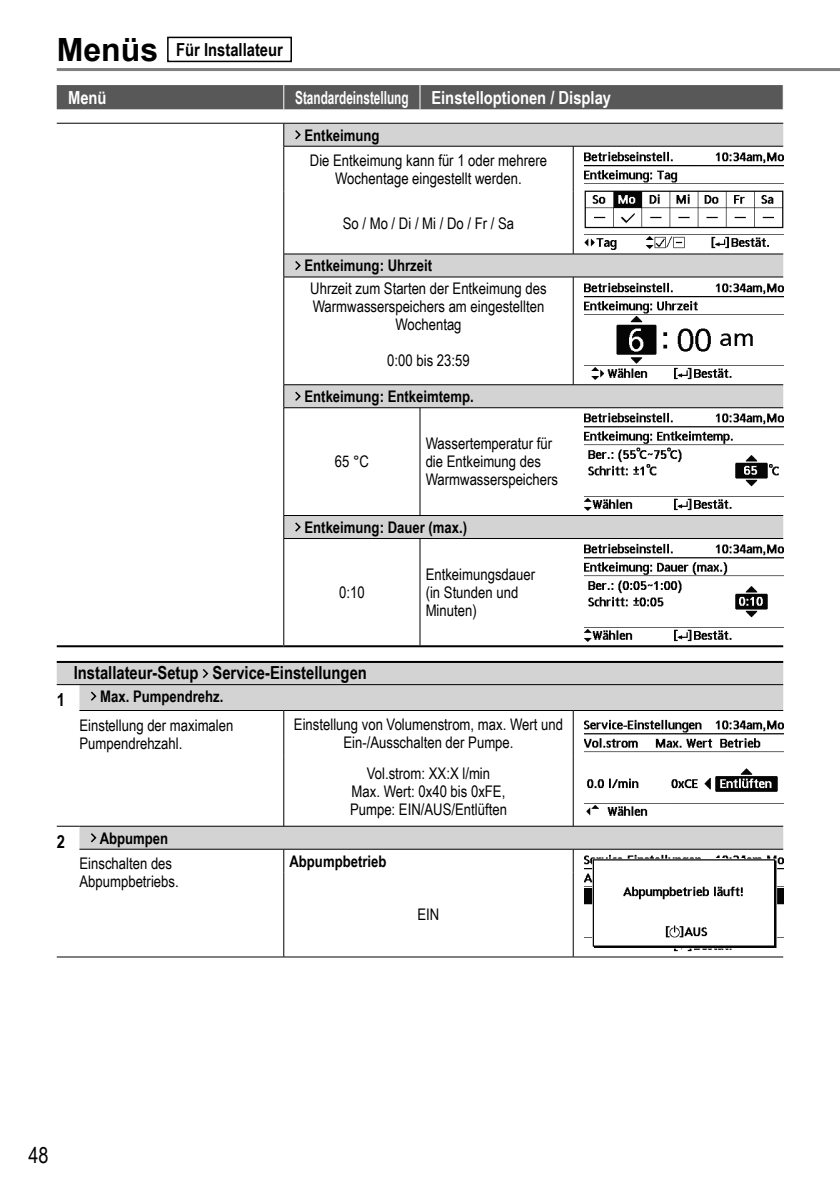
<style>
.page{position:relative;width:840px;height:1191px;background:#fff}
.page>*{position:absolute;margin:0;border:0;box-sizing:border-box;transform-origin:0 0}
.t1{font:22px "Arial Narrow";color:#000}
.t2{font:700 18px "Arial Narrow";color:#000}
.t3{font:700 18px "Arial Narrow";color:#fff}
.t4{font:700 18px "Arial Narrow";color:#fff;scale:.8 1}
.t5{font:16px/18px "Arial Narrow";color:#000;text-align:center}
.t6{font:700 16px "Arial Narrow";color:#000}
.s1{font-family:"Arial";font-size:32px}
</style>
<div class="page">
<hr style="left:57px;top:68px;width:782px;height:3px;background:#808080">
<div style="left:57px;top:85px;width:726px;height:24px;background:#585858"></div>
<svg style="left:284px;top:124px;width:498px;height:414px"></svg>
<hr style="left:572px;top:192px;width:1px;height:62px;background:#000">
<hr style="left:572px;top:336px;width:1px;height:48px;background:#000">
<hr style="left:57px;top:645px;width:226px;height:2px;background:#000">
<hr style="left:283px;top:123px;width:499px;height:1px;background:#000">
<svg style="left:283px;top:123px;width:1px;height:23px"></svg>
<hr style="left:283px;top:146px;width:1px;height:46px;background:#000">
<hr style="left:283px;top:192px;width:1px;height:62px;background:#000">
<svg style="left:283px;top:255px;width:1px;height:22px"></svg>
<hr style="left:283px;top:277px;width:1px;height:59px;background:#000">
<hr style="left:283px;top:336px;width:1px;height:48px;background:#000">
<hr style="left:283px;top:254px;width:499px;height:1px;background:#000">
<hr style="left:283px;top:645px;width:499px;height:2px;background:#000">
<hr style="left:572px;top:146px;width:1px;height:46px;background:#000">
<hr style="left:572px;top:277px;width:1px;height:59px;background:#000">
<hr style="left:57px;top:123px;width:226px;height:1px;background:#000">
<hr style="left:283px;top:146px;width:499px;height:1px;background:#000">
<hr style="left:283px;top:277px;width:499px;height:1px;background:#000">
<hr style="left:283px;top:384px;width:137px;height:1px;background:#000">
<svg style="left:283px;top:385px;width:1px;height:22px"></svg>
<hr style="left:420px;top:384px;width:362px;height:1px;background:#000">
<hr style="left:283px;top:407px;width:137px;height:1px;background:#000">
<hr style="left:283px;top:408px;width:1px;height:107px;background:#000">
<hr style="left:420px;top:407px;width:362px;height:1px;background:#000">
<svg style="left:283px;top:516px;width:1px;height:22px"></svg>
<hr style="left:283px;top:538px;width:137px;height:1px;background:#000">
<hr style="left:283px;top:539px;width:1px;height:106px;background:#000">
<hr style="left:420px;top:538px;width:362px;height:1px;background:#000">
<hr style="left:419px;top:408px;width:1px;height:107px;background:#000">
<hr style="left:283px;top:515px;width:499px;height:1px;background:#000">
<hr style="left:419px;top:539px;width:1px;height:106px;background:#000">
<svg style="left:293px;top:128px;width:9px;height:13px"></svg>
<img style="left:584px;top:150px;width:198px;height:100px">
<svg style="left:293px;top:259px;width:9px;height:13px"></svg>
<img style="left:584px;top:281px;width:198px;height:99px">
<svg style="left:293px;top:390px;width:9px;height:12px"></svg>
<img style="left:584px;top:412px;width:198px;height:99px">
<svg style="left:293px;top:521px;width:9px;height:12px"></svg>
<img style="left:584px;top:543px;width:198px;height:99px">
<svg style="left:57px;top:663px;width:725px;height:186px"></svg>
<hr style="left:57px;top:956px;width:226px;height:1px;background:#000">
<hr style="left:573px;top:956px;width:209px;height:1px;background:#000">
<hr style="left:283px;top:710px;width:1px;height:46px;background:#000">
<hr style="left:283px;top:756px;width:1px;height:70px;background:#000">
<svg style="left:283px;top:850px;width:1px;height:22px"></svg>
<hr style="left:283px;top:872px;width:1px;height:84px;background:#000">
<hr style="left:572px;top:710px;width:1px;height:46px;background:#000">
<hr style="left:572px;top:756px;width:1px;height:70px;background:#000">
<svg style="left:572px;top:850px;width:1px;height:22px"></svg>
<hr style="left:572px;top:872px;width:1px;height:84px;background:#000">
<hr style="left:79px;top:710px;width:204px;height:1px;background:#000">
<hr style="left:79px;top:849px;width:204px;height:1px;background:#000">
<hr style="left:283px;top:710px;width:290px;height:1px;background:#000">
<hr style="left:283px;top:849px;width:290px;height:1px;background:#000">
<hr style="left:573px;top:710px;width:209px;height:1px;background:#000">
<hr style="left:573px;top:849px;width:209px;height:1px;background:#000">
<svg style="left:57px;top:826px;width:22px;height:1px"></svg>
<hr style="left:57px;top:684px;width:725px;height:1px;background:#000">
<hr style="left:79px;top:826px;width:703px;height:1px;background:#000">
<hr style="left:57px;top:661px;width:725px;height:2px;background:#000">
<hr style="left:283px;top:956px;width:290px;height:1px;background:#000">
<svg style="left:201px;top:667px;width:8px;height:13px"></svg>
<svg style="left:89px;top:690px;width:8px;height:12px"></svg>
<img style="left:584px;top:718px;width:198px;height:100px">
<svg style="left:89px;top:831px;width:8px;height:13px"></svg>
<img style="left:584px;top:854px;width:198px;height:98px">
<div style="left:167px;top:37px;width:125px;height:25px;border:2px solid #000"></div>
<p class="t2" style="left:57px;top:39px;width:227px"><span class="s1">Menüs</span> Für Installateur</p>
<p class="t3" style="left:68px;top:87px;width:40px">Menü</p>
<p class="t4" style="left:295px;top:87px;width:143px">Standardeinstellung</p>
<p class="t3" style="left:431px;top:87px;width:181px">Einstelloptionen / Display</p>
<p class="t6" style="left:304px;top:126px;width:77px">Entkeimung</p>
<p class="t5" style="left:310px;top:151px;width:239px">Die Entkeimung kann für 1 oder mehrere<br>Wochentage eingestellt werden.</p>
<p class="t5" style="left:342px;top:214px;width:173px">So / Mo / Di / Mi / Do / Fr / Sa</p>
<p class="t6" style="left:304px;top:256px;width:129px">Entkeimung: Uhrzeit</p>
<p class="t5" style="left:310px;top:279px;width:238px">Uhrzeit zum Starten der Entkeimung des<br>Warmwasserspeichers am eingestellten<br>Wochentag</p>
<p class="t5" style="left:387px;top:351px;width:84px">0:00 bis 23:59</p>
<p class="t6" style="left:304px;top:387px;width:171px">Entkeimung: Entkeimtemp.</p>
<p class="t5" style="left:425px;top:434px;width:134px;text-align:left">Wassertemperatur für die Entkeimung des<br>Warmwasserspeichers</p>
<p class="t6" style="left:304px;top:518px;width:164px">Entkeimung: Dauer (max.)</p>
<p class="t5" style="left:334px;top:452px;width:36px">65 °C</p>
<p class="t5" style="left:339px;top:583px;width:27px">0:10</p>
<p class="t2" style="left:74px;top:662px;width:294px">Installateur-Setup Service-Einstellungen</p>
<p class="t5" style="left:425px;top:565px;width:111px;text-align:left">Entkeimungsdauer (in Stunden und<br>Minuten)</p>
<p class="t2" style="left:57px;top:689px;width:10px">1</p>
<p class="t6" style="left:100px;top:687px;width:125px">Max. Pumpendrehz.</p>
<p class="t5" style="left:79px;top:716px;width:155px;text-align:left">Einstellung der maximalen<br>Pumpendrehzahl.</p>
<p class="t5" style="left:294px;top:715px;width:270px">Einstellung von Volumenstrom, max. Wert und<br>Ein-/Ausschalten der Pumpe.</p>
<p class="t5" style="left:350px;top:764px;width:158px">Vol.strom: XX:X l/min<br>Max. Wert: 0x40 bis 0xFE,<br>Pumpe: EIN/AUS/Entlüften</p>
<p class="t2" style="left:57px;top:831px;width:10px">2</p>
<p class="t6" style="left:100px;top:828px;width:70px">Abpumpen</p>
<p class="t5" style="left:79px;top:854px;width:101px;text-align:left">Einschalten des<br>Abpumpbetriebs.</p>
<p class="t6" style="left:289px;top:851px;width:98px">Abpumpbetrieb</p>
<p class="t5" style="left:417px;top:905px;width:23px">EIN</p>
<h1 class="t1" style="left:28px;top:1142px;width:22px">48</h1>
</div>
